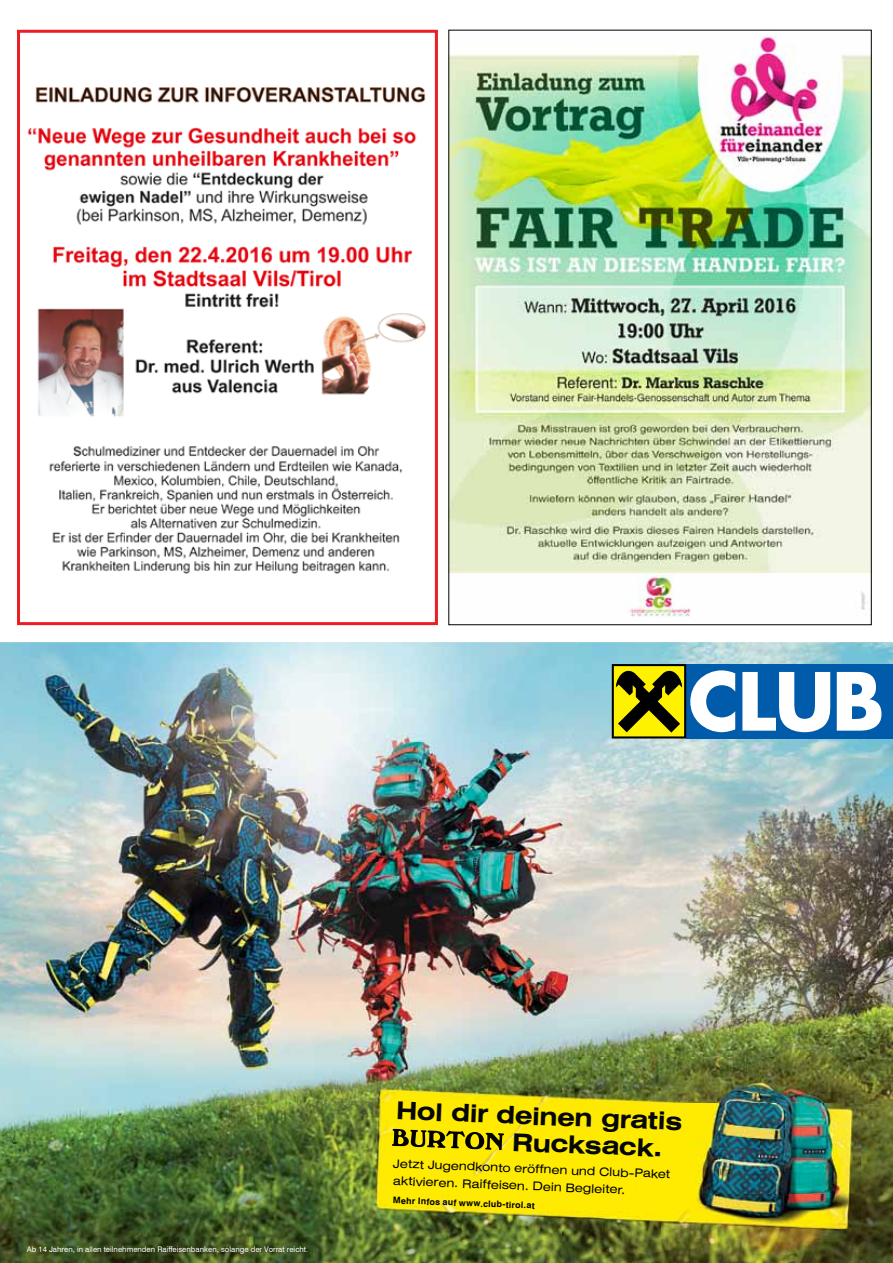
<style>
.page{position:relative;width:893px;height:1263px;background:#fff}
.page>*{position:absolute;margin:0;border:0;box-sizing:border-box;transform-origin:0 0}
.t1{font:700 expanded 24.6px/27.3px "Swiss 721 BT";color:#060708}
.t2{font:expanded 12px/17.1px "Swiss 721 BT";color:#000}
.t3{font:700 9px "Swiss 721 BT";color:#000}
.t4{font:7.8px "Swiss 721 BT";color:#fff}
</style>
<div class="page">
<img style="left:0;top:642px;width:893px;height:621px">
<img style="left:18px;top:1237px;width:297px;height:26px">
<div style="left:686px;top:664px;width:207px;height:74px;background:#005baa"></div>
<svg style="left:612px;top:664px;width:74px;height:74px"></svg>
<svg style="left:690px;top:670px;width:45px;height:62px"></svg>
<svg style="left:742px;top:672px;width:88px;height:60px"></svg>
<svg style="left:837px;top:672px;width:44px;height:59px"></svg>
<div style="left:614px;top:666px;width:70px;height:70px;background:#fff200"></div>
<svg style="left:616px;top:670px;width:66px;height:62px"></svg>
<img style="left:364px;top:1058px;width:496px;height:182px">
<svg style="left:392px;top:1129px;width:112px;height:21px;background:#988c00"></svg>
<img style="left:27px;top:86px;width:399px;height:488px">
<div style="left:17px;top:30px;width:421px;height:595px;border:3px solid #ed1d24"></div>
<img style="left:450px;top:36px;width:420px;height:581px">
<p class="t4" style="left:27px;top:1245px;width:283px">Ab 14 Jahren, in allen teilnehmenden Raiffeisenbanken, solange der Vorrat reicht.</p>
<h1 class="t1" style="left:514px;top:1101px;width:171px;text-indent:-117px;rotate:2deg">Hol dir deinen gratis<br>Rucksack.</h1>
<p class="t2" style="left:393px;top:1155px;width:279px;rotate:2deg">Jetzt Jugendkonto eröffnen und Club-Paket aktivieren. Raiffeisen. Dein Begleiter.</p>
<p class="t3" style="left:393px;top:1195px;width:143px;rotate:2deg">Mehr Infos auf www.club-tirol.at</p>
</div>
